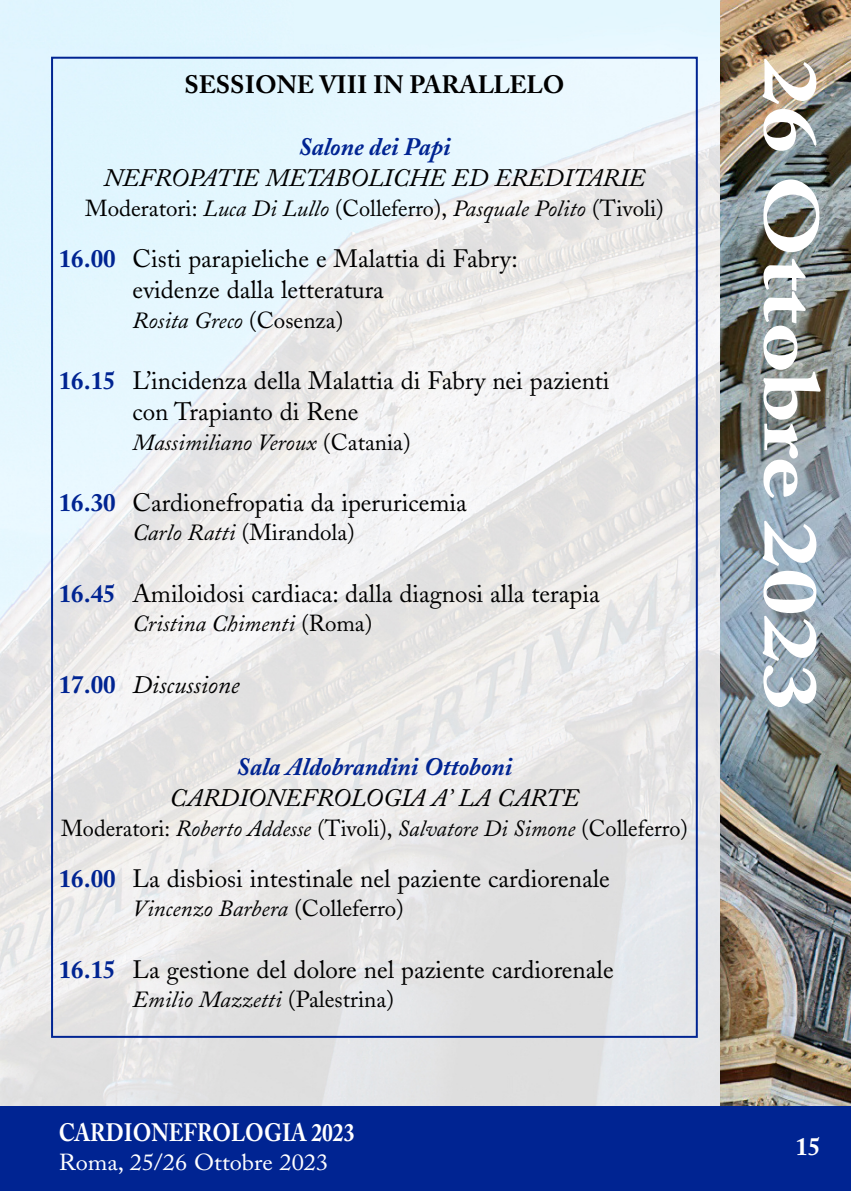
<style>
.page{position:relative;width:851px;height:1191px;background:#fff}
.page>*{position:absolute;margin:0;border:0;box-sizing:border-box;transform-origin:0 0}
.t1{font:700 76px "Adobe Caslon";color:#fff;scale:1.25 1}
.t2{font:25px/31.2px "Adobe Caslon";color:#000}
.t3{font:italic 25px "Adobe Caslon";color:#000}
.t4{font:italic 700 25px "Adobe Caslon";color:#002492}
.t5{font:700 25px "Adobe Caslon";color:#000}
.t6{font:700 25px "Adobe Caslon";color:#fff;scale:.86 1}
.t7{font:700 25px "Adobe Caslon";color:#fff}
.t8{font:23px "Adobe Caslon";color:#000}
.t9{font:italic 23px "Adobe Caslon";color:#000}
.t10{font:23px "Adobe Caslon";color:#fff;scale:1.06 1}
.s1{font-style:italic}
.s2{font-weight:700;color:#002492}
.s3{font-style:normal}
.s4{font-weight:700;font-style:normal;color:#002492}
</style>
<div class="page">
<img style="left:0;top:0;width:720px;height:1106px">
<img style="left:720px;top:0;width:130px;height:1106px">
<div style="left:0;top:1106px;width:850px;height:85px;background:#002492"></div>
<p class="t5" style="left:184px;top:74px;width:381px">SESSIONE VIII IN PARALLELO</p>
<p class="t4" style="left:298px;top:138px;width:154px">Salone dei Papi</p>
<p class="t3" style="left:104px;top:169px;width:543px">NEFROPATIE METABOLICHE ED EREDITARIE</p>
<p class="t8" style="left:85px;top:199px;width:580px">Moderatori: <span class="s1">Luca Di Lullo</span> (Colleferro), <span class="s1">Pasquale Polito</span> (Tivoli)</p>
<p class="t2" style="left:132px;top:246px;width:387px;text-indent:-74px"><span class="s2">16.00</span> Cisti parapieliche e Malattia di Fabry: evidenze dalla letteratura</p>
<p class="t9" style="left:132px;top:312px;width:212px">Rosita Greco <span class="s3">(Cosenza)</span></p>
<p class="t2" style="left:132px;top:368px;width:478px;text-indent:-74px"><span class="s2">16.15</span> L’incidenza della Malattia di Fabry nei pazienti con Trapianto di Rene</p>
<p class="t9" style="left:132px;top:434px;width:279px">Massimiliano Veroux <span class="s3">(Catania)</span></p>
<p class="t2" style="left:59px;top:490px;width:409px"><span class="s2">16.30</span> Cardionefropatia da iperuricemia</p>
<p class="t8" style="left:132px;top:524px;width:224px"><span class="s1">Carlo Ratti</span> (Mirandola)</p>
<p class="t2" style="left:59px;top:580px;width:542px"><span class="s2">16.45</span> Amiloidosi cardiaca: dalla diagnosi alla terapia</p>
<p class="t9" style="left:132px;top:616px;width:241px">Cristina Chimenti <span class="s3">(Roma)</span></p>
<p class="t3" style="left:59px;top:676px;width:182px"><span class="s4">17.00</span> Discussione</p>
<p class="t4" style="left:236px;top:758px;width:277px">Sala Aldobrandini Ottoboni</p>
<p class="t3" style="left:169px;top:789px;width:411px">CARDIONEFROLOGIA A’ LA CARTE</p>
<p class="t8" style="left:61px;top:819px;width:628px">Moderatori: <span class="s1">Roberto Addesse</span> (Tivoli), <span class="s1">Salvatore Di Simone</span> (Colleferro)</p>
<p class="t2" style="left:59px;top:865px;width:552px"><span class="s2">16.00</span> La disbiosi intestinale nel paziente cardiorenale</p>
<p class="t9" style="left:132px;top:901px;width:273px">Vincenzo Barbera <span class="s3">(Colleferro)</span></p>
<p class="t2" style="left:59px;top:956px;width:556px"><span class="s2">16.15</span> La gestione del dolore nel paziente cardiorenale</p>
<p class="t9" style="left:132px;top:991px;width:263px">Emilio Mazzetti <span class="s3">(Palestrina)</span></p>
<p class="t6" style="left:59px;top:1122px;width:345px">CARDIONEFROLOGIA 2023</p>
<p class="t10" style="left:59px;top:1153px;width:256px">Roma, 25/26 Ottobre 2023</p>
<h1 class="t1" style="left:820px;top:59px;width:523px;rotate:90deg">26 Ottobre 2023</h1>
<p class="t7" style="left:795px;top:1136px;width:26px">15</p>
</div>
